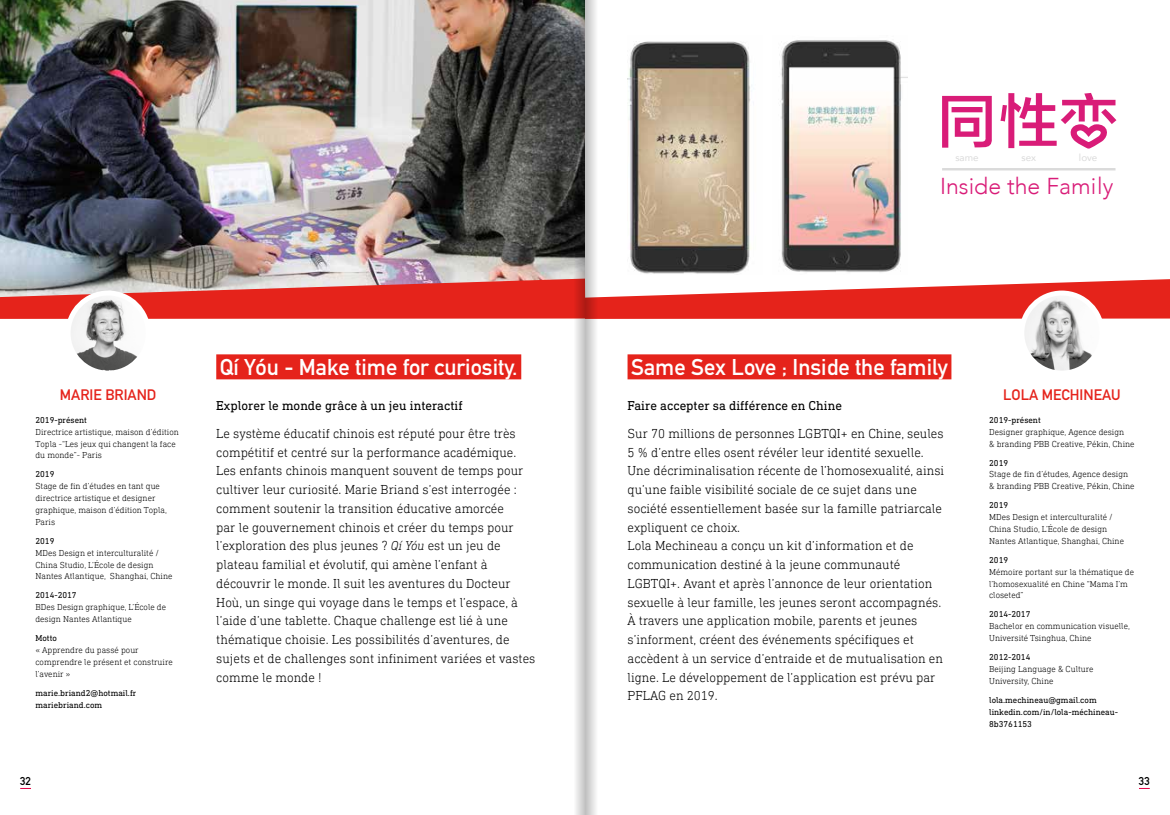
<style>
.page{position:relative;width:1170px;height:815px;background:#fff}
.page>*{position:absolute;margin:0;border:0;box-sizing:border-box;transform-origin:0 0}
.t1{font:300 23px "Avenir";color:#d91c78}
.t2{font:700 22.5px "DIN Alternate";color:#fff}
.t3{font:700 15px "DIN Alternate";color:#e5231b}
.t4{font:300 13.12px/18.8px "DIN Next Slab W04";color:#000}
.t5{font:13.12px "DIN Next Slab W04";color:#000}
.t6{font:700 11.25px "DIN Alternate";color:#000}
.t7{font:9.88px "Avenir";color:#dadada}
.t8{font:300 8.75px/11.9px "DIN Next Slab W04";color:#000}
.t9{font:8.75px/11.9px "DIN Next Slab W04";color:#000}
.s1{font-style:italic}
</style>
<div class="page">
<img style="left:0;top:0;width:572px;height:279px">
<div style="left:627px;top:354px;width:324px;height:25px;background:#e5231b"></div>
<div style="left:216px;top:354px;width:305px;height:25px;background:#e5231b"></div>
<svg style="left:0;top:279px;width:1169px;height:40px"></svg>
<img style="left:69px;top:293px;width:78px;height:77px">
<div style="left:66px;top:291px;width:85px;height:85px;border:5px solid #fff;border-radius:50%"></div>
<img style="left:1022px;top:293px;width:78px;height:77px">
<div style="left:1019px;top:291px;width:85px;height:85px;border:5px solid #fff;border-radius:50%"></div>
<img style="left:627px;top:41px;width:124px;height:233px">
<img style="left:779px;top:40px;width:128px;height:233px">
<svg style="left:942px;top:96px;width:49px;height:52px"></svg>
<hr style="left:942px;top:168px;width:173px;height:2px;background:#dadada">
<svg style="left:1000px;top:93px;width:116px;height:56px"></svg>
<svg style="left:572px;top:0;width:25px;height:815px"></svg>
<p class="t3" style="left:60px;top:384px;width:98px">MARIE BRIAND</p>
<p class="t9" style="left:35px;top:414px;width:53px">2019-présent</p>
<p class="t8" style="left:35px;top:426px;width:145px">Directrice artistique, maison d’édition<br>Topla -“Les jeux qui changent la face du monde”- Paris</p>
<p class="t9" style="left:35px;top:468px;width:20px">2019</p>
<p class="t8" style="left:35px;top:480px;width:133px">Stage de fin d’études en tant que directrice artistique et designer graphique, maison d’édition Topla,<br>Paris</p>
<p class="t9" style="left:35px;top:535px;width:20px">2019</p>
<p class="t8" style="left:35px;top:547px;width:138px">MDes Design et interculturalité /<br>China Studio, L’École de design<br>Nantes Atlantique, Shanghai, Chine</p>
<p class="t9" style="left:35px;top:589px;width:43px">2014-2017</p>
<p class="t8" style="left:35px;top:601px;width:132px">BDes Design graphique, L’École de design Nantes Atlantique</p>
<p class="t9" style="left:35px;top:632px;width:23px">Motto</p>
<p class="t8" style="left:35px;top:644px;width:139px">« Apprendre du passé pour comprendre le présent et construire l’avenir »</p>
<p class="t9" style="left:35px;top:687px;width:102px">marie.briand2@hotmail.fr mariebriand.com</p>
<h2 class="t2" style="left:220px;top:350px;width:299px">Qí Yóu - Make time for curiosity.</h2>
<p class="t5" style="left:216px;top:398px;width:248px">Explorer le monde grâce à un jeu interactif</p>
<p class="t4" style="left:216px;top:424px;width:320px">Le système éducatif chinois est réputé pour être très compétitif et centré sur la performance académique.<br>Les enfants chinois manquent souvent de temps pour cultiver leur curiosité. Marie Briand s’est interrogée : comment soutenir la transition éducative amorcée<br>par le gouvernement chinois et créer du temps pour l’exploration des plus jeunes ? <span class="s1">Qí Yóu</span> est un jeu de plateau familial et évolutif, qui amène l’enfant à découvrir le monde. Il suit les aventures du Docteur Hoù, un singe qui voyage dans le temps et l’espace, à l’aide d’une tablette. Chaque challenge est lié à une thématique choisie. Les possibilités d’aventures, de sujets et de challenges sont infiniment variées et vastes comme le monde !</p>
<p class="t7" style="left:955px;top:149px;width:25px">same</p>
<p class="t7" style="left:1021px;top:149px;width:16px">sex</p>
<p class="t7" style="left:1078px;top:149px;width:20px">love</p>
<h1 class="t1" style="left:940px;top:173px;width:175px">Inside the Family</h1>
<h2 class="t2" style="left:631px;top:350px;width:318px">Same Sex Love ; Inside the family</h2>
<p class="t5" style="left:627px;top:398px;width:216px">Faire accepter sa différence en Chine</p>
<p class="t4" style="left:627px;top:424px;width:318px">Sur 70 millions de personnes LGBTQI+ en Chine, seules 5 % d’entre elles osent révéler leur identité sexuelle.<br>Une décriminalisation récente de l’homosexualité, ainsi qu’une faible visibilité sociale de ce sujet dans une société essentiellement basée sur la famille patriarcale expliquent ce choix.<br>Lola Mechineau a conçu un kit d’information et de communication destiné à la jeune communauté LGBTQI+. Avant et après l’annonce de leur orientation sexuelle à leur famille, les jeunes seront accompagnés.<br>À travers une application mobile, parents et jeunes s’informent, créent des événements spécifiques et accèdent à un service d’entraide et de mutualisation en ligne. Le développement de l’application est prévu par PFLAG en 2019.</p>
<p class="t3" style="left:1003px;top:384px;width:119px">LOLA MECHINEAU</p>
<p class="t9" style="left:989px;top:414px;width:53px">2019-présent</p>
<p class="t8" style="left:989px;top:426px;width:147px">Designer graphique, Agence design<br>&amp; branding PBB Creative, Pékin, Chine</p>
<p class="t9" style="left:989px;top:456px;width:20px">2019</p>
<p class="t8" style="left:989px;top:468px;width:147px">Stage de fin d’études, Agence design &amp; branding PBB Creative, Pékin, Chine</p>
<p class="t9" style="left:989px;top:499px;width:20px">2019</p>
<p class="t8" style="left:989px;top:511px;width:136px">MDes Design et interculturalité /<br>China Studio, L’École de design<br>Nantes Atlantique, Shanghai, Chine</p>
<p class="t9" style="left:989px;top:554px;width:20px">2019</p>
<p class="t8" style="left:989px;top:566px;width:146px">Mémoire portant sur la thématique de l’homosexualité en Chine “Mama I’m closeted”</p>
<p class="t9" style="left:989px;top:608px;width:43px">2014-2017</p>
<p class="t8" style="left:989px;top:620px;width:142px">Bachelor en communication visuelle,<br>Université Tsinghua, Chine</p>
<p class="t9" style="left:989px;top:651px;width:43px">2012-2014</p>
<p class="t8" style="left:989px;top:663px;width:106px">Beijing Language &amp; Culture<br>University, Chine</p>
<p class="t9" style="left:989px;top:694px;width:130px">lola.mechineau@gmail.com linkedin.com/in/lola-méchineau-<br>8b3761153</p>
<p class="t6" style="left:20px;top:772px;width:12px">32</p>
<p class="t6" style="left:1138px;top:772px;width:12px">33</p>
</div>
